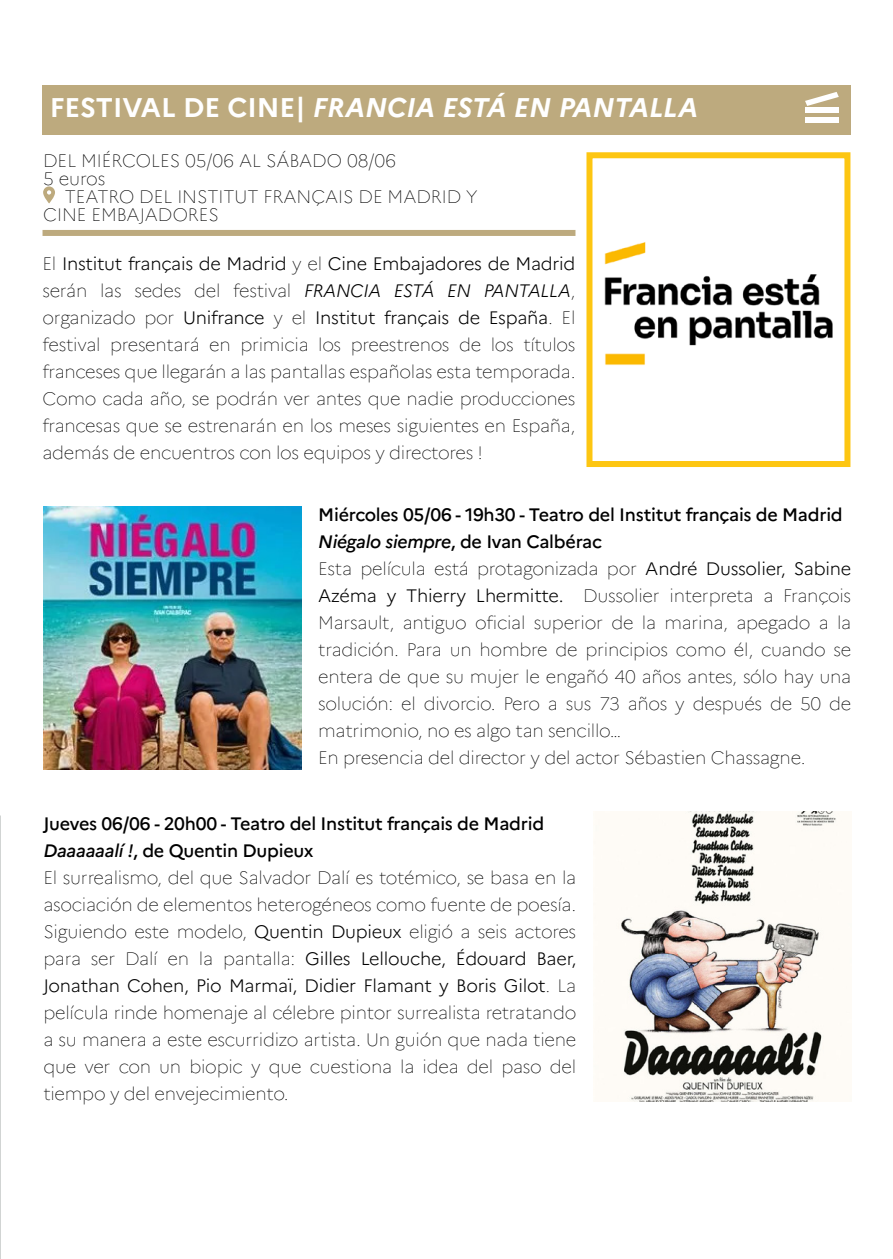
<style>
.page{position:relative;width:893px;height:1259px;background:#fff}
.page>*{position:absolute;margin:0;border:0;box-sizing:border-box;transform-origin:0 0}
.AGENDA___TEXTE{font:italic 700 27px "Marianne";color:#fff}
.AGENDA___TEXTE-2{font:100 18px/27px "Marianne";letter-spacing:-.015em;color:#000;text-align:justify}
.t1{font:500 18px "Marianne";letter-spacing:-.015em;color:#000}
.s1{font-style:normal}
.s2{font-weight:300}
.s3{font-weight:300;font-style:italic}
.s4{font-style:italic}
</style>
<div class="page">
<div style="left:42px;top:85px;width:808px;height:50px;background:#bdaa7e"></div>
<img style="left:604px;top:242px;width:229px;height:123px">
<div style="left:586px;top:152px;width:264px;height:315px;border:6px solid #fdc612"></div>
<svg style="left:43px;top:186px;width:12px;height:17px"></svg>
<div style="left:43px;top:230px;width:532px;height:6px;background:#bdaa7e"></div>
<div style="left:805px;top:117px;width:34px;height:6px;background:#fff"></div>
<div style="left:805px;top:107px;width:34px;height:5px;background:#fff"></div>
<svg style="left:805px;top:92px;width:34px;height:14px"></svg>
<img style="left:43px;top:506px;width:258px;height:264px">
<img style="left:598px;top:811px;width:239px;height:290px">
<p class="AGENDA___TEXTE" style="left:50px;top:87px;width:650px"><span class="s1">FESTIVAL DE CINE|</span> FRANCIA ESTÁ EN PANTALLA</p>
<p class="AGENDA___TEXTE-2" style="left:43px;top:146px;width:355px">DEL MIÉRCOLES 05/06 AL SÁBADO 08/06</p>
<p class="AGENDA___TEXTE-2" style="left:43px;top:164px;width:64px">5 euros</p>
<p class="AGENDA___TEXTE-2" style="left:65px;top:182px;width:414px">TEATRO DEL INSTITUT FRANÇAIS DE MADRID Y</p>
<p class="AGENDA___TEXTE-2" style="left:43px;top:200px;width:177px">CINE EMBAJADORES</p>
<p class="AGENDA___TEXTE-2" style="left:43px;top:249px;width:534px">El <span class="s2">Institut français de Madrid</span> y el <span class="s2">Cine Embajadores de Madrid </span>serán las sedes del festival <span class="s3">FRANCIA ESTÁ EN PANTALLA</span>, organizado por <span class="s2">Unifrance</span> y el <span class="s2">Institut français de España</span>. El festival presentará en primicia los preestrenos de los títulos franceses que llegarán a las pantallas españolas esta temporada.</p>
<p class="AGENDA___TEXTE-2" style="left:43px;top:384px;width:534px">Como cada año, se podrán ver antes que nadie producciones francesas que se estrenarán en los meses siguientes en España, además de encuentros con los equipos y directores !</p>
<p class="t1" style="left:318px;top:500px;width:526px">Miércoles 05/06 - 19h30 - Teatro del Institut français de Madrid</p>
<p class="t1" style="left:318px;top:527px;width:285px"><span class="s4">Niégalo siempre</span>, de Ivan Calbérac</p>
<p class="AGENDA___TEXTE-2" style="left:318px;top:553px;width:534px">Esta película está protagonizada por <span class="s2">André Dussolier, Sabine Azéma y Thierry Lhermitte.</span> Dussolier interpreta a François Marsault, antiguo oficial superior de la marina, apegado a la tradición. Para un hombre de principios como él, cuando se entera de que su mujer le engañó 40 años antes, sólo hay una solución: el divorcio. Pero a sus 73 años y después de 50 de matrimonio, no es algo tan sencillo…</p>
<p class="AGENDA___TEXTE-2" style="left:318px;top:742px;width:489px">En presencia del director y del actor Sébastien Chassagne.</p>
<p class="t1" style="left:43px;top:809px;width:502px">Jueves 06/06 - 20h00 - Teatro del Institut français de Madrid</p>
<p class="t1" style="left:43px;top:836px;width:272px"><span class="s4">Daaaaaalí !</span>, de Quentin Dupieux</p>
<p class="AGENDA___TEXTE-2" style="left:43px;top:862px;width:534px">El surrealismo, del que Salvador Dalí es totémico, se basa en la asociación de elementos heterogéneos como fuente de poesía.<br>Siguiendo este modelo, <span class="s2">Quentin Dupieux</span> eligió a seis actores para ser Dalí en la pantalla: <span class="s2">Gilles Lellouche, Édouard Baer, Jonathan Cohen, Pio Marmaï, Didier Flamant y Boris Gilot</span>. La película rinde homenaje al célebre pintor surrealista retratando a su manera a este escurridizo artista. Un guión que nada tiene que ver con un biopic y que cuestiona la idea del paso del tiempo y del envejecimiento.</p>
</div>
